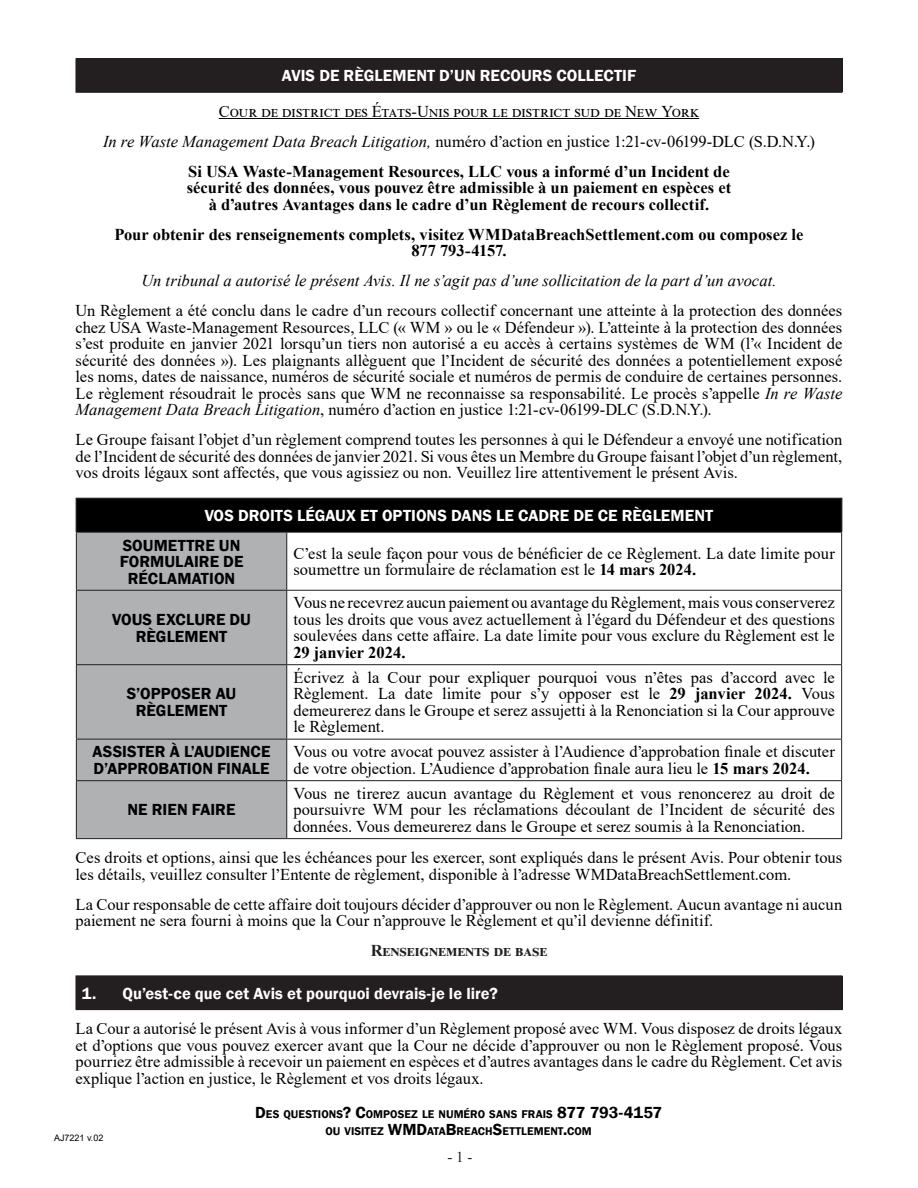
<style>
.page{position:relative;width:918px;height:1188px;background:#fff}
.page>*{position:absolute;margin:0;border:0;box-sizing:border-box;transform-origin:0 0}
.First_Page_Header{font:16.5px/16.5px "Times New Roman";color:#000;text-align:justify}
.Body_Copy{font:16.5px/16.5px "Times New Roman";color:#000;text-align:justify}
.First_Page_Header-2{font:700 16.5px/16.5px "Times New Roman";color:#000;text-align:center}
.t1{font:600 16.5px "Franklin Gothic";letter-spacing:.005em;color:#fff}
.Body_Copy-2{font:600 16.5px/16.5px "Franklin Gothic";letter-spacing:.005em;color:#000;text-align:center}
.First_Page_Header-3{font:italic 16.5px "Times New Roman";letter-spacing:.005em;color:#000}
.First_Page_Header-4{font:16.5px "Times New Roman";letter-spacing:.05em;color:#000}
.First_Page_Header-5{font:700 16.5px "Times New Roman";color:#231f20}
.t2{font:15px "Times New Roman";color:#231f20}
.t3{font:600 11.55px/16.5px "Franklin Gothic";letter-spacing:.005em;color:#000;text-align:center}
.t4{font:9px "Arial";color:#000}
.s1{font-style:italic}
.s2{font-weight:700}
.s3{font-size:16.5px}
</style>
<div class="page">
<hr style="left:219px;top:118px;width:480px;height:1px;background:#000">
<div style="left:76px;top:59px;width:766px;height:33px;background:#231f20"></div>
<hr style="left:76px;top:58px;width:766px;height:1px;background:#231f20">
<hr style="left:842px;top:59px;width:1px;height:33px;background:#231f20">
<hr style="left:76px;top:92px;width:766px;height:1px;background:#231f20">
<div style="left:76px;top:498px;width:766px;height:34px;background:#000"></div>
<div style="left:77px;top:533px;width:209px;height:305px;background:#b0b1b2"></div>
<hr style="left:76px;top:498px;width:211px;height:1px;background:#231f20">
<hr style="left:76px;top:499px;width:1px;height:33px;background:#231f20">
<hr style="left:287px;top:498px;width:555px;height:1px;background:#231f20">
<hr style="left:841px;top:499px;width:1px;height:33px;background:#231f20">
<hr style="left:76px;top:532px;width:211px;height:1px;background:#231f20">
<hr style="left:76px;top:533px;width:1px;height:57px;background:#231f20">
<hr style="left:287px;top:532px;width:555px;height:1px;background:#231f20">
<hr style="left:286px;top:533px;width:1px;height:57px;background:#231f20">
<hr style="left:841px;top:533px;width:1px;height:57px;background:#231f20">
<hr style="left:76px;top:590px;width:211px;height:1px;background:#231f20">
<hr style="left:76px;top:591px;width:1px;height:73px;background:#231f20">
<hr style="left:287px;top:590px;width:555px;height:1px;background:#231f20">
<hr style="left:286px;top:591px;width:1px;height:73px;background:#231f20">
<hr style="left:841px;top:591px;width:1px;height:73px;background:#231f20">
<hr style="left:76px;top:664px;width:211px;height:1px;background:#231f20">
<hr style="left:76px;top:665px;width:1px;height:74px;background:#231f20">
<hr style="left:287px;top:664px;width:555px;height:1px;background:#231f20">
<hr style="left:286px;top:665px;width:1px;height:74px;background:#231f20">
<hr style="left:841px;top:665px;width:1px;height:74px;background:#231f20">
<hr style="left:76px;top:739px;width:211px;height:1px;background:#231f20">
<hr style="left:76px;top:740px;width:1px;height:40px;background:#231f20">
<hr style="left:287px;top:739px;width:555px;height:1px;background:#231f20">
<hr style="left:286px;top:740px;width:1px;height:40px;background:#231f20">
<hr style="left:841px;top:740px;width:1px;height:40px;background:#231f20">
<hr style="left:76px;top:780px;width:211px;height:1px;background:#231f20">
<hr style="left:76px;top:781px;width:1px;height:57px;background:#231f20">
<hr style="left:287px;top:780px;width:555px;height:1px;background:#231f20">
<hr style="left:286px;top:781px;width:1px;height:57px;background:#231f20">
<hr style="left:841px;top:781px;width:1px;height:57px;background:#231f20">
<hr style="left:76px;top:838px;width:211px;height:1px;background:#231f20">
<hr style="left:287px;top:838px;width:555px;height:1px;background:#231f20">
<div style="left:76px;top:976px;width:766px;height:34px;background:#231f20"></div>
<hr style="left:842px;top:976px;width:1px;height:33px;background:#231f20">
<h1 class="t1" style="left:282px;top:66px;width:356px">AVIS DE RÈGLEMENT D’UN RECOURS COLLECTIF</h1>
<p class="First_Page_Header-4" style="left:219px;top:100px;width:481px">Cour de district des États-Unis pour le district sud de New York</p>
<p class="First_Page_Header" style="left:103px;top:132px;width:713px"><span class="s1">In re Waste Management Data Breach Litigation,</span> numéro d’action en justice 1:21-cv-06199-DLC (S.D.N.Y.)</p>
<p class="First_Page_Header-2" style="left:187px;top:162px;width:546px">Si USA Waste-Management Resources, LLC vous a informé d’un Incident de sécurité des données, vous pouvez être admissible à un paiement en espèces et à d’autres Avantages dans le cadre d’un Règlement de recours collectif.</p>
<p class="First_Page_Header-2" style="left:114px;top:225px;width:691px">Pour obtenir des renseignements complets, visitez WMDataBreachSettlement.com ou composez le<br>877 793-4157.</p>
<p class="First_Page_Header-3" style="left:141px;top:269px;width:637px">Un tribunal a autorisé le présent Avis. Il ne s’agit pas d’une sollicitation de la part d’un avocat.</p>
<p class="First_Page_Header" style="left:76px;top:302px;width:768px">Un Règlement a été conclu dans le cadre d’un recours collectif concernant une atteinte à la protection des données chez USA Waste-Management Resources, LLC (« WM » ou le « Défendeur »). L’atteinte à la protection des données s’est produite en janvier 2021 lorsqu’un tiers non autorisé a eu accès à certains systèmes de WM (l’« Incident de sécurité des données »). Les plaignants allèguent que l’Incident de sécurité des données a potentiellement exposé les noms, dates de naissance, numéros de sécurité sociale et numéros de permis de conduire de certaines personnes.<br>Le règlement résoudrait le procès sans que WM ne reconnaisse sa responsabilité. Le procès s’appelle <span class="s1">In re Waste Management Data Breach Litigation</span>, numéro d’action en justice 1:21-cv-06199-DLC (S.D.N.Y.).</p>
<p class="First_Page_Header" style="left:76px;top:431px;width:768px">Le Groupe faisant l’objet d’un règlement comprend toutes les personnes à qui le Défendeur a envoyé une notification de l’Incident de sécurité des données de janvier 2021. Si vous êtes un Membre du Groupe faisant l’objet d’un règlement, vos droits légaux sont affectés, que vous agissiez ou non. Veuillez lire attentivement le présent Avis.</p>
<h1 class="t1" style="left:205px;top:505px;width:510px">VOS DROITS LÉGAUX ET OPTIONS DANS LE CADRE DE CE RÈGLEMENT</h1>
<p class="Body_Copy-2" style="left:120px;top:537px;width:125px">SOUMETTRE UN<br>FORMULAIRE DE<br>RÉCLAMATION</p>
<p class="Body_Copy" style="left:294px;top:544px;width:543px">C’est la seule façon pour vous de bénéficier de ce Règlement. La date limite pour soumettre un formulaire de réclamation est le <span class="s2">14 mars 2024.</span></p>
<p class="Body_Copy-2" style="left:112px;top:611px;width:140px">VOUS EXCLURE DU<br>RÈGLEMENT</p>
<p class="Body_Copy" style="left:294px;top:594px;width:543px">Vous ne recevrez aucun paiement ou avantage du Règlement, mais vous conserverez tous les droits que vous avez actuellement à l’égard du Défendeur et des questions soulevées dans cette affaire. La date limite pour vous exclure du Règlement est le <span class="s2">29 janvier 2024.</span></p>
<p class="Body_Copy-2" style="left:127px;top:686px;width:111px">S’OPPOSER AU<br>RÈGLEMENT</p>
<p class="Body_Copy" style="left:294px;top:669px;width:543px">Écrivez à la Cour pour expliquer pourquoi vous n’êtes pas d’accord avec le Règlement. La date limite pour s’y opposer est le <span class="s2">29 janvier 2024.</span> Vous demeurerez dans le Groupe et serez assujetti à la Renonciation si la Cour approuve le Règlement.</p>
<p class="Body_Copy-2" style="left:93px;top:744px;width:179px;text-align:left">ASSISTER À L’AUDIENCE<br>D’APPROBATION FINALE</p>
<p class="Body_Copy" style="left:294px;top:743px;width:543px">Vous ou votre avocat pouvez assister à l’Audience d’approbation finale et discuter de votre objection. L’Audience d’approbation finale aura lieu le <span class="s2">15 mars 2024.</span></p>
<p class="Body_Copy-2" style="left:128px;top:802px;width:109px">NE RIEN FAIRE</p>
<p class="Body_Copy" style="left:294px;top:785px;width:543px">Vous ne tirerez aucun avantage du Règlement et vous renoncerez au droit de poursuivre WM pour les réclamations découlant de l’Incident de sécurité des données. Vous demeurerez dans le Groupe et serez soumis à la Renonciation.</p>
<p class="First_Page_Header" style="left:76px;top:849px;width:768px">Ces droits et options, ainsi que les échéances pour les exercer, sont expliqués dans le présent Avis. Pour obtenir tous les détails, veuillez consulter l’Entente de règlement, disponible à l’adresse WMDataBreachSettlement.com.</p>
<p class="First_Page_Header" style="left:76px;top:895px;width:768px">La Cour responsable de cette affaire doit toujours décider d’approuver ou non le Règlement. Aucun avantage ni aucun paiement ne sera fourni à moins que la Cour n’approuve le Règlement et qu’il devienne définitif.</p>
<p class="First_Page_Header-5" style="left:371px;top:939px;width:178px">Renseignements de base</p>
<p class="t1" style="left:82px;top:983px;width:417px">1. Qu’est-ce que cet Avis et pourquoi devrais-je le lire?</p>
<p class="Body_Copy" style="left:76px;top:1020px;width:768px">La Cour a autorisé le présent Avis à vous informer d’un Règlement proposé avec WM. Vous disposez de droits légaux et d’options que vous pouvez exercer avant que la Cour ne décide d’approuver ou non le Règlement proposé. Vous pourriez être admissible à recevoir un paiement en espèces et d’autres avantages dans le cadre du Règlement. Cet avis explique l’action en justice, le Règlement et vos droits légaux.</p>
<p class="t4" style="left:54px;top:1131px;width:51px">AJ7221 v.02</p>
<p class="t3" style="left:255px;top:1106px;width:409px"><span class="s3">D</span>ES QUESTIONS<span class="s3">? C</span>OMPOSEZ LE NUMÉRO SANS FRAIS <span class="s3">877 793-4157<br></span>OU VISITEZ <span class="s3">WMD</span>ATA<span class="s3">B</span>REACH<span class="s3">S</span>ETTLEMENT<span class="s3">.</span>COM</p>
<p class="t2" style="left:447px;top:1146px;width:26px">- 1 -</p>
</div>
